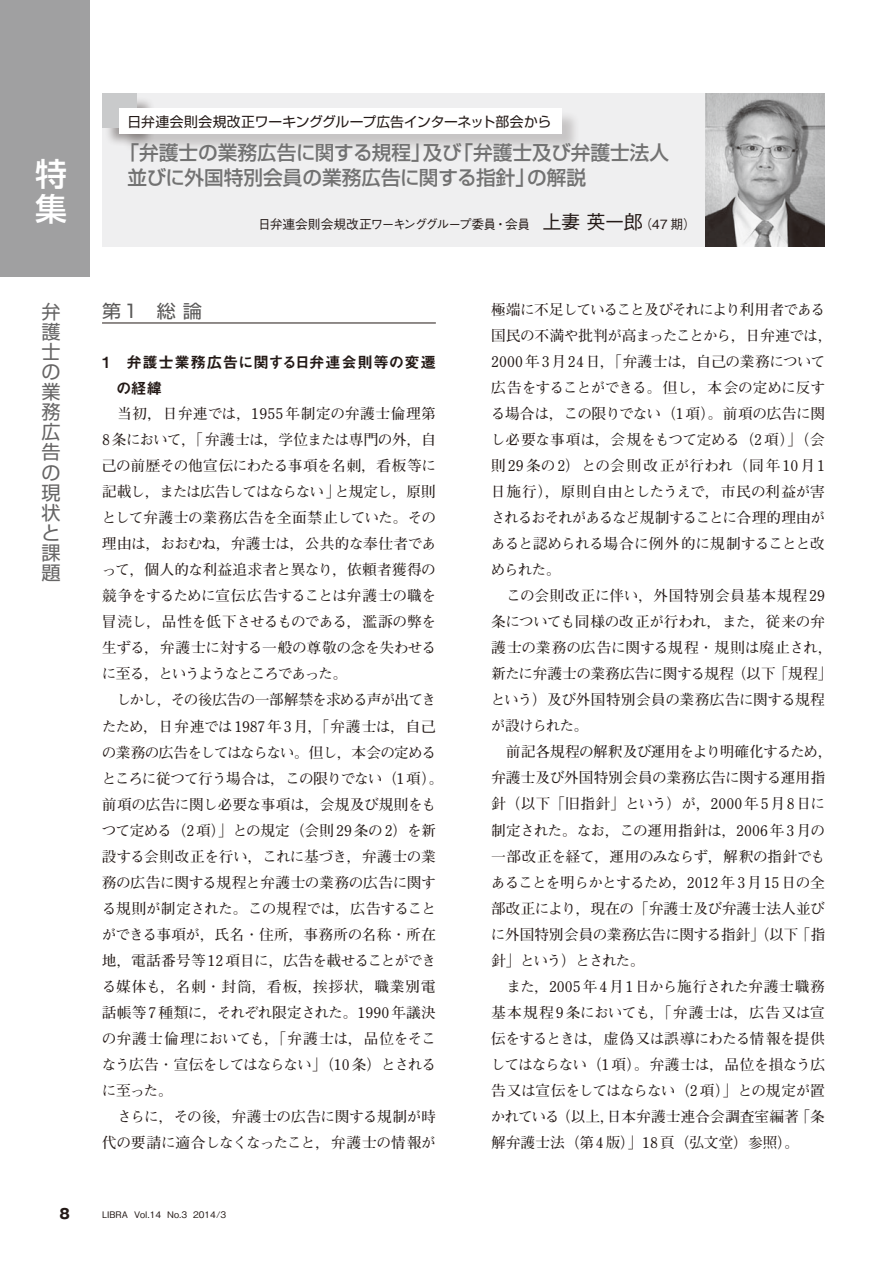
<style>
.page{position:relative;width:893px;height:1263px;background:#fff}
.page>*{position:absolute;margin:0;border:0;box-sizing:border-box;transform-origin:0 0}
.t1{font:500 31.95px/35.1px "Shin Go Pro";color:#fff}
.t2{font:500 19.65px/25.5px "Shin Go Pro";color:#727272}
.t3{font:19.2px/20.1px "Shin Go Pro";color:#666565;text-align:justify}
.t4{font:18.15px "Shin Go Pro";color:#595857;scale:1.05 1}
.t5{font:15.45px/26.1px "Midashi Go Pro MB31";letter-spacing:.035em;color:#231916}
.t6{font:700 14.7px/26.1px "Futo Min A101 Pro";letter-spacing:-.025em;color:#231916}
.t7{font:13.8px "Shin Go Pro";letter-spacing:-.01em;color:#231916}
.t8{font:700 13.8px "Gothic MB101 Pro";color:#231916}
.t9{font:500 12.75px "Gothic BBB Pro";letter-spacing:-.05em;color:#231916}
.t10{font:500 9px "Gothic BBB Pro";color:#231916}
.s1{font-size:19.2px}
</style>
<div class="page">
<div style="left:0;top:0;width:89px;height:276px;background:#a0a0a1"></div>
<div style="left:102px;top:94px;width:723px;height:153px;background:#efeff0"></div>
<div style="left:104px;top:95px;width:51px;height:51px;background:#231916;opacity:.4"></div>
<div style="left:102px;top:94px;width:34px;height:34px;background:#c9cacb"></div>
<div style="left:121px;top:110px;width:458px;height:42px;background:#231916;opacity:.2"></div>
<div style="left:119px;top:108px;width:442px;height:26px;background:#fff"></div>
<hr style="left:102px;top:323px;width:334px;height:1px;background:#231916">
<img style="left:706px;top:94px;width:119px;height:153px">
<h1 class="t1" style="left:35px;top:152px;width:33px">特集</h1>
<h3 class="t3" style="left:41px;top:299px;width:20px">弁護士の業務広告の現状と課題</h3>
<p class="t7" style="left:128px;top:110px;width:425px">日弁連会則会規改正ワーキンググループ広告インターネット部会から</p>
<h2 class="t2" style="left:128px;top:137px;width:543px;text-indent:-8px">「弁護士の業務広告に関する規程」及び「弁護士及び弁護士法人並びに外国特別会員の業務広告に関する指針」の解説</h2>
<p class="t9" style="left:258px;top:214px;width:439px">日弁連会則会規改正ワーキンググループ委員・会員　<span class="s1">上妻 英一郎</span>（47 期）</p>
<p class="t4" style="left:102px;top:296px;width:97px">第1　総 論</p>
<p class="t5" style="left:116px;top:347px;width:321px;text-indent:-14px">1　弁護士業務広告に関する日弁連会則等の変遷の経緯</p>
<p class="t6" style="left:102px;top:399px;width:343px">　当初，日弁連では，1955年制定の弁護士倫理第<br>8 条において，｢弁護士は，学位または専門の外，自己の前歴その他宣伝にわたる事項を名刺，看板等に記載し，または広告してはならない｣と規定し，原則として弁護士の業務広告を全面禁止していた。その理由は，おおむね，弁護士は，公共的な奉仕者であって，個人的な利益追求者と異なり，依頼者獲得の競争をするために宣伝広告することは弁護士の職を冒涜し，品性を低下させるものである，濫訴の弊を生ずる，弁護士に対する一般の尊敬の念を失わせるに至る，というようなところであった。<br>　しかし，その後広告の一部解禁を求める声が出てきたため，日弁連では1987年3月，「弁護士は，自己の業務の広告をしてはならない。但し，本会の定めるところに従つて行う場合は，この限りでない（1 項）。前項の広告に関し必要な事項は，会規及び規則をもつて定める（2項）」との規定（会則29条の2）を新設する会則改正を行い，これに基づき，弁護士の業務の広告に関する規程と弁護士の業務の広告に関する規則が制定された。この規程では，広告することができる事項が，氏名・住所，事務所の名称・所在地，電話番号等12項目に，広告を載せることができる媒体も，名刺・封筒，看板，挨拶状，職業別電話帳等7種類に，それぞれ限定された。1990年議決の弁護士倫理においても，「弁護士は，品位をそこなう広告・宣伝をしてはならない」（10 条）とされるに至った。<br>　さらに，その後，弁護士の広告に関する規制が時代の要請に適合しなくなったこと，弁護士の情報が</p>
<p class="t6" style="left:491px;top:294px;width:343px">極端に不足していること及びそれにより利用者である国民の不満や批判が高まったことから，日弁連では，<br>2000年3月24日，「弁護士は，自己の業務について広告をすることができる。但し，本会の定めに反する場合は，この限りでない（1 項）。前項の広告に関し必要な事項は，会規をもつて定める（2 項）」（会則29条の2）との会則改正が行われ（同年10月1日施行），原則自由としたうえで，市民の利益が害されるおそれがあるなど規制することに合理的理由があると認められる場合に例外的に規制することと改められた。<br>　この会則改正に伴い，外国特別会員基本規程29条についても同様の改正が行われ，また，従来の弁護士の業務の広告に関する規程・規則は廃止され，新たに弁護士の業務広告に関する規程（以下「規程」という）及び外国特別会員の業務広告に関する規程が設けられた。<br>　前記各規程の解釈及び運用をより明確化するため，弁護士及び外国特別会員の業務広告に関する運用指針（以下「旧指針」という）が，2000年5月8日に制定された。なお，この運用指針は，2006年3月の一部改正を経て，運用のみならず，解釈の指針でもあることを明らかとするため，2012年3 月15日の全部改正により，現在の「弁護士及び弁護士法人並びに外国特別会員の業務広告に関する指針」（以下「指針」という）とされた。<br>　また，2005年4月1日から施行された弁護士職務基本規程9条においても，「弁護士は，広告又は宣伝をするときは，虚偽又は誤導にわたる情報を提供してはならない（1 項）。弁護士は，品位を損なう広告又は宣伝をしてはならない（2 項）」との規定が置かれている（以上，日本弁護士連合会調査室編著「条解弁護士法（第4版）」18頁（弘文堂）参照）。</p>
<p class="t8" style="left:60px;top:1202px;width:12px">8</p>
<p class="t10" style="left:102px;top:1207px;width:126px">LIBRA Vol.14 No.3 2014/3</p>
</div>
